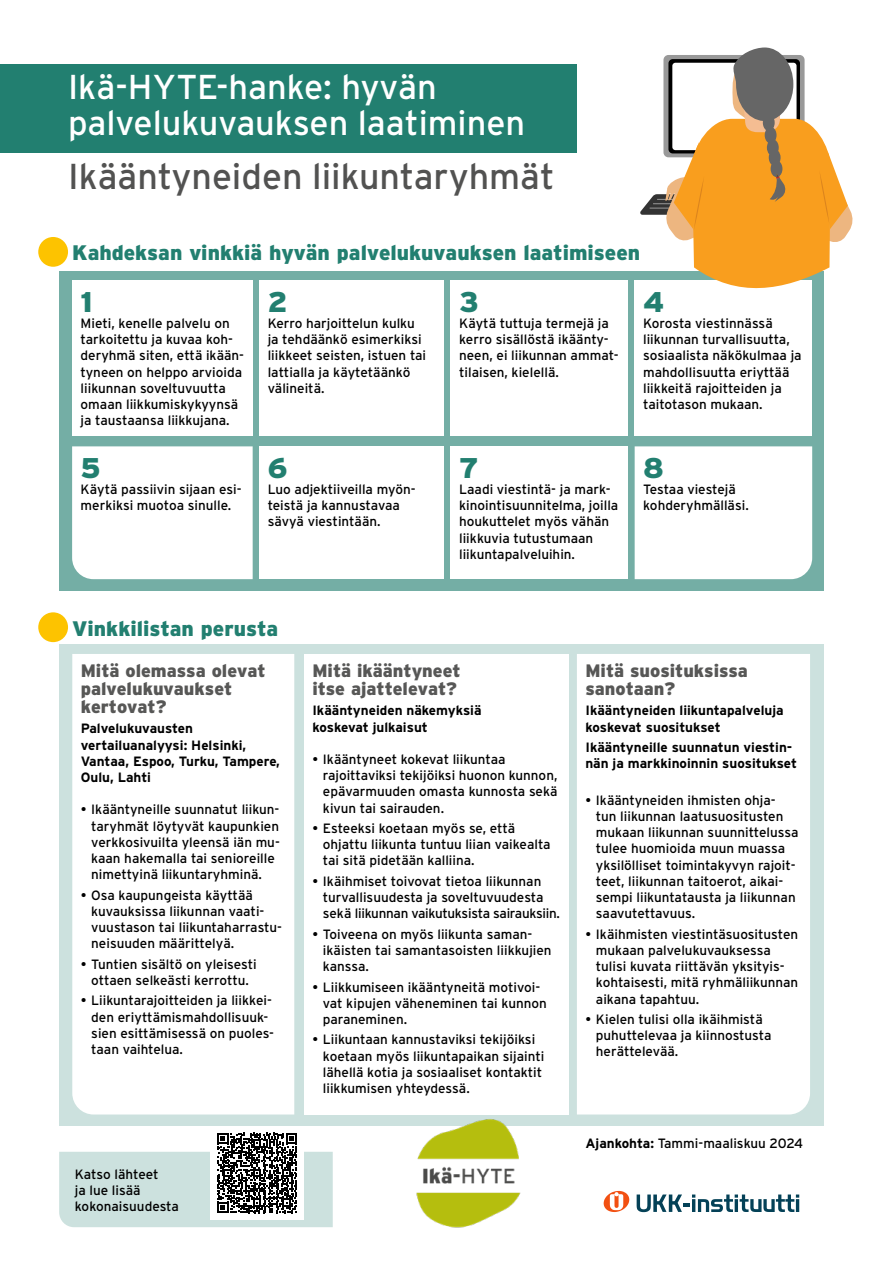
<style>
.page{position:relative;width:893px;height:1263px;background:#fff}
.page>*{position:absolute;margin:0;border:0;box-sizing:border-box;transform-origin:0 0}
.alaots{font:36px "Interstate";color:#525251}
.alaots-2{font:34.5px/36px "Interstate";color:#fff}
.leipis{font:900 28.5px "Interstate";color:#227f70}
.leipis-2{font:900 21px "Interstate";color:#227f70}
._2-sivun_alaost{font:900 21px "Interstate";color:#227f70}
._2-sivun_alaost-2{font:900 18px/18px "Interstate";color:#575756}
.luettelo{font:13.5px/16.2px "Interstate";color:#000}
.leipis-3{font:13.5px/16.2px "Interstate";color:#000}
.leipis-4{font:700 13.5px/16.2px "Interstate";color:#000}
.s1{font-weight:700}
</style>
<div class="page">
<div style="left:59px;top:644px;width:765px;height:482px;background:#cce1de"></div>
<div style="left:0;top:64px;width:577px;height:89px;background:#227f70"></div>
<div style="left:72px;top:654px;width:222px;height:460px;background:#fff"></div>
<div style="left:304px;top:654px;width:265px;height:460px;background:#fff"></div>
<div style="left:577px;top:654px;width:233px;height:460px;background:#fff"></div>
<div style="left:38px;top:612px;width:30px;height:30px;background:#fdc300;border-radius:50%"></div>
<div style="left:38px;top:237px;width:30px;height:30px;background:#fdc300;border-radius:50%"></div>
<svg style="left:604px;top:1191px;width:25px;height:21px"></svg>
<svg style="left:637px;top:1194px;width:162px;height:18px"></svg>
<img style="left:396px;top:1114px;width:144px;height:114px">
<div style="left:59px;top:271px;width:765px;height:320px;background:#74aea5"></div>
<div style="left:72px;top:280px;width:181px;height:156px;background:#fff"></div>
<div style="left:259px;top:280px;width:185px;height:156px;background:#fff"></div>
<div style="left:451px;top:280px;width:177px;height:156px;background:#fff"></div>
<div style="left:635px;top:280px;width:177px;height:156px;background:#fff"></div>
<div style="left:72px;top:446px;width:181px;height:133px;background:#fff"></div>
<div style="left:259px;top:446px;width:185px;height:133px;background:#fff"></div>
<div style="left:451px;top:446px;width:177px;height:133px;background:#fff"></div>
<div style="left:635px;top:446px;width:177px;height:133px;background:#fff"></div>
<svg style="left:59px;top:1133px;width:274px;height:94px"></svg>
<svg style="left:640px;top:47px;width:213px;height:242px"></svg>
<h2 class="alaots-2" style="left:68px;top:69px;width:459px">Ikä-HYTE-hanke: hyvän palvelukuvauksen laatiminen</h2>
<h2 class="alaots" style="left:68px;top:154px;width:488px">Ikääntyneiden liikuntaryhmät</h2>
<p class="leipis-2" style="left:72px;top:240px;width:569px">Kahdeksan vinkkiä hyvän palvelukuvauksen laatimiseen</p>
<p class="leipis" style="left:81px;top:285px;width:13px">1</p>
<p class="leipis-3" style="left:81px;top:315px;width:165px">Mieti, kenelle palvelu on tarkoitettu ja kuvaa koh&shy;deryhmä siten, että ikään&shy;tyneen on helppo arvioida liikunnan soveltuvuutta omaan liikkumiskykyynsä ja taustaansa liikkujana.</p>
<p class="leipis" style="left:81px;top:451px;width:22px">5</p>
<p class="leipis-3" style="left:81px;top:481px;width:163px">Käytä passiivin sijaan esi&shy;merkiksi muotoa sinulle.</p>
<p class="leipis" style="left:268px;top:285px;width:21px">2</p>
<p class="leipis-3" style="left:268px;top:315px;width:160px">Kerro harjoittelun kulku ja tehdäänkö esimerkiksi liikkeet seisten, istuen tai lattialla ja käytetäänkö välineitä.</p>
<p class="leipis" style="left:268px;top:451px;width:21px">6</p>
<p class="leipis-3" style="left:268px;top:481px;width:150px">Luo adjektiiveilla myön&shy;teistä ja kannustavaa sävyä viestintään.</p>
<h2 class="_2-sivun_alaost" style="left:72px;top:616px;width:208px">Vinkkilistan perusta</h2>
<p class="leipis" style="left:459px;top:285px;width:21px">3</p>
<p class="leipis-3" style="left:459px;top:315px;width:161px">Käytä tuttuja termejä ja kerro sisällöstä ikäänty&shy;neen, ei liikunnan ammat&shy;tilaisen, kielellä.</p>
<p class="leipis" style="left:459px;top:451px;width:21px">7</p>
<p class="leipis-3" style="left:459px;top:481px;width:161px">Laadi viestintä- ja mark&shy;kinointisuunnitelma, joilla houkuttelet myös vähän liikkuvia tutustumaan liikuntapalveluihin.</p>
<p class="leipis" style="left:643px;top:285px;width:23px">4</p>
<p class="leipis-3" style="left:643px;top:315px;width:160px">Korosta viestinnässä liikunnan turvallisuutta, sosiaalista näkökulmaa ja mahdollisuutta eriyttää liikkeitä rajoitteiden ja taitotason mukaan.</p>
<p class="leipis" style="left:643px;top:451px;width:22px">8</p>
<p class="leipis-3" style="left:643px;top:481px;width:107px">Testaa viestejä kohderyhmälläsi.</p>
<h2 class="_2-sivun_alaost-2" style="left:81px;top:661px;width:186px">Mitä olemassa olevat palvelukuvaukset kertovat?</h2>
<p class="leipis-4" style="left:81px;top:720px;width:201px">Palvelukuvausten vertailuanalyysi: Helsinki,<br>Vantaa, Espoo, Turku, Tampere,<br>Oulu, Lahti</p>
<p class="luettelo" style="left:91px;top:801px;width:190px;text-indent:-10px">• Ikääntyneille suunnatut liikun&shy;taryhmät löytyvät kaupunkien verkkosivuilta yleensä iän mu&shy;kaan hakemalla tai senioreille nimettyinä liikuntaryhminä.</p>
<p class="luettelo" style="left:91px;top:887px;width:192px;text-indent:-10px">• Osa kaupungeista käyttää kuvauksissa liikunnan vaati&shy;vuustason tai liikuntaharrastu&shy;neisuuden määrittelyä.</p>
<p class="luettelo" style="left:81px;top:956px;width:178px;text-align:center">• Tuntien sisältö on yleisesti ottaen selkeästi kerrottu.</p>
<p class="luettelo" style="left:91px;top:992px;width:184px;text-indent:-10px">• Liikuntarajoitteiden ja liikkei&shy;den eriyttämismahdollisuuk&shy;sien esittämisessä on puoles&shy;taan vaihtelua.</p>
<p class="luettelo" style="left:75px;top:1166px;width:106px">Katso lähteet<br>ja lue lisää kokonaisuudesta</p>
<h2 class="_2-sivun_alaost-2" style="left:312px;top:661px;width:150px">Mitä ikääntyneet itse ajattelevat?</h2>
<p class="leipis-4" style="left:312px;top:702px;width:171px">Ikääntyneiden näkemyksiä</p>
<p class="leipis-4" style="left:312px;top:718px;width:117px">koskevat julkaisut</p>
<p class="luettelo" style="left:323px;top:751px;width:236px;text-indent:-10px">• Ikääntyneet kokevat liikuntaa rajoittaviksi tekijöiksi huonon kunnon, epävarmuuden omasta kunnosta sekä kivun tai sairauden.</p>
<p class="luettelo" style="left:323px;top:820px;width:229px;text-indent:-10px">• Esteeksi koetaan myös se, että ohjattu liikunta tuntuu liian vaikealta tai sitä pidetään kalliina.</p>
<p class="luettelo" style="left:323px;top:873px;width:239px;text-indent:-10px">• Ikäihmiset toivovat tietoa liikunnan turvallisuudesta ja soveltuvuudesta sekä liikunnan vaikutuksista sairauksiin.</p>
<p class="luettelo" style="left:323px;top:926px;width:230px;text-indent:-10px">• Toiveena on myös liikunta saman&shy;ikäisten tai samantasoisten liikkujien kanssa.</p>
<p class="luettelo" style="left:323px;top:978px;width:225px;text-indent:-10px">• Liikkumiseen ikääntyneitä motivoi&shy;vat kipujen väheneminen tai kunnon paraneminen.</p>
<p class="luettelo" style="left:323px;top:1031px;width:223px;text-indent:-10px">• Liikuntaan kannustaviksi tekijöiksi koetaan myös liikuntapaikan sijainti lähellä kotia ja sosiaaliset kontaktit liikkumisen yhteydessä.</p>
<h2 class="_2-sivun_alaost-2" style="left:585px;top:661px;width:164px">Mitä suosituksissa sanotaan?</h2>
<p class="leipis-4" style="left:585px;top:702px;width:200px">Ikääntyneiden liikuntapalveluja koskevat suositukset</p>
<p class="leipis-4" style="left:585px;top:739px;width:213px">Ikääntyneille suunnatun viestin&shy;nän ja markkinoinnin suositukset</p>
<p class="luettelo" style="left:596px;top:792px;width:204px;text-indent:-10px">• Ikääntyneiden ihmisten ohja&shy;tun liikunnan laatusuositusten mukaan liikunnan suunnittelussa tulee huomioida muun muassa yksilölliset toimintakyvyn rajoit&shy;teet, liikunnan taitoerot, aikai&shy;sempi liikuntatausta ja liikunnan saavutettavuus.</p>
<p class="luettelo" style="left:596px;top:926px;width:204px;text-indent:-10px">• Ikäihmisten viestintäsuositusten mukaan palvelukuvauksessa tulisi kuvata riittävän yksityis&shy;kohtaisesti, mitä ryhmäliikunnan aikana tapahtuu.</p>
<p class="luettelo" style="left:596px;top:1011px;width:177px;text-indent:-10px">• Kielen tulisi olla ikäihmistä puhuttelevaa ja kiinnostusta herättelevää.</p>
<p class="luettelo" style="left:585px;top:1135px;width:219px"><span class="s1">Ajankohta:</span> Tammi-maaliskuu 2024</p>
</div>
